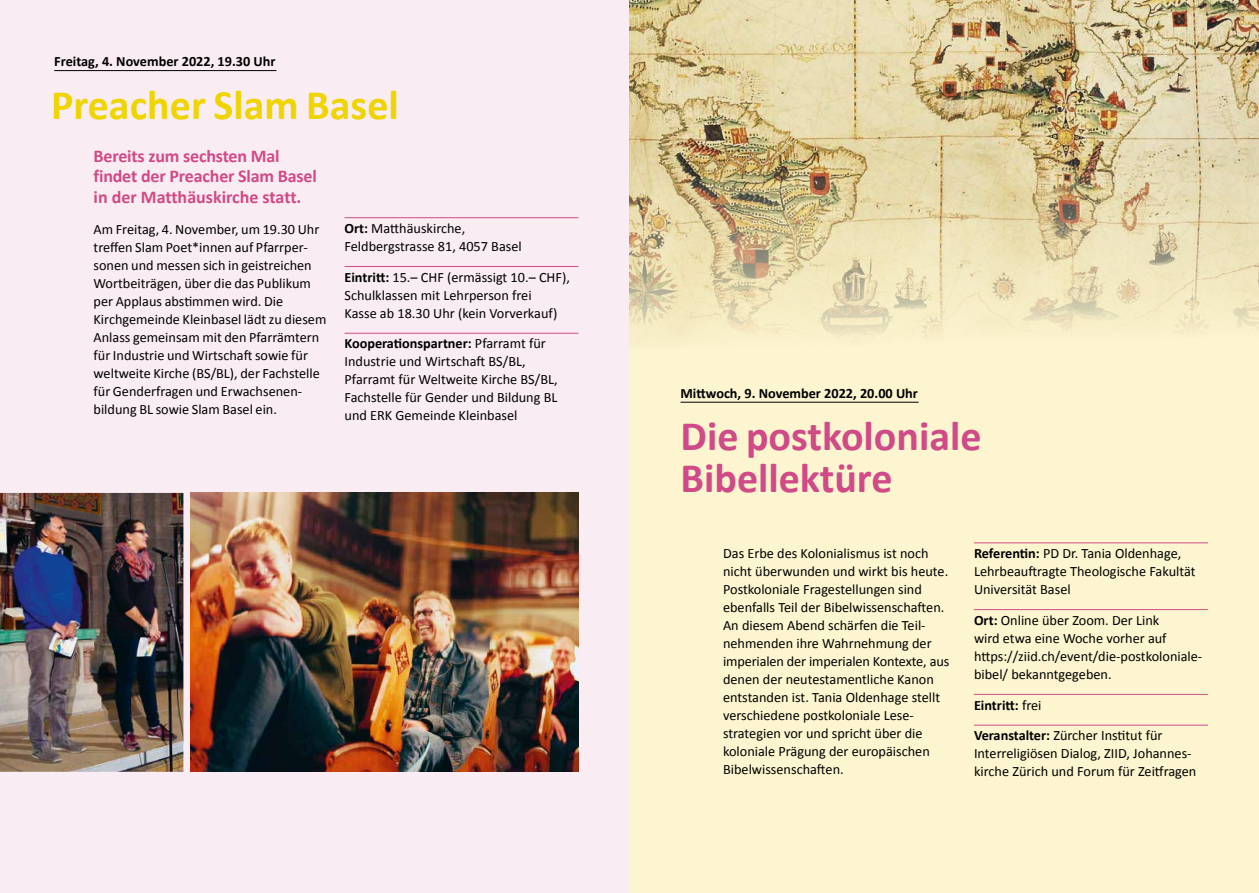
<style>
.page{position:relative;width:1259px;height:893px;background:#fff}
.page>*{position:absolute;margin:0;border:0;box-sizing:border-box;transform-origin:0 0}
.t1{font:700 42px/42px "Calibri";color:#d04a87}
.t2{font:700 42px "Calibri";color:#efd500}
.t3{font:700 18px/20.2px "Calibri";letter-spacing:-.01em;color:#d04a87}
.t4{font:14.25px/18px "Calibri";color:#000}
.t5{font:700 14.25px/30.8px "Calibri";color:#000}
.s1{font-weight:700}
.s2{font-weight:400}
</style>
<div class="page">
<div style="left:0;top:0;width:629px;height:893px;background:#faecf3"></div>
<div style="left:629px;top:0;width:630px;height:893px;background:#fcf5d0"></div>
<img style="left:629px;top:0;width:630px;height:156px">
<svg style="left:629px;top:156px;width:630px;height:184px"></svg>
<hr style="left:54px;top:70px;width:222px;height:1px;background:#000">
<hr style="left:344px;top:217px;width:234px;height:1px;background:#d04a87">
<hr style="left:344px;top:266px;width:234px;height:1px;background:#d04a87">
<hr style="left:344px;top:333px;width:234px;height:1px;background:#d04a87">
<img style="left:0;top:493px;width:183px;height:279px">
<img style="left:191px;top:493px;width:387px;height:279px">
<hr style="left:680px;top:402px;width:238px;height:1px;background:#000">
<hr style="left:974px;top:542px;width:234px;height:1px;background:#d04a87">
<hr style="left:974px;top:609px;width:234px;height:1px;background:#d04a87">
<hr style="left:974px;top:694px;width:234px;height:1px;background:#d04a87">
<hr style="left:974px;top:725px;width:234px;height:1px;background:#d04a87">
<p class="t5" style="left:54px;top:45px;width:223px">Freitag, 4. November 2022, 19.30 Uhr</p>
<h1 class="t2" style="left:51px;top:75px;width:349px">Preacher Slam Basel</h1>
<p class="t3" style="left:94px;top:145px;width:225px">Bereits zum sechsten Mal findet der Preacher Slam Basel in der Matthäuskirche statt.</p>
<p class="t4" style="left:94px;top:220px;width:234px">Am Freitag, 4. November, um 19.30 Uhr treffen Slam Poet*innen auf Pfarrper&shy;sonen und messen sich in geistreichen Wortbeiträgen, über die das Publikum per Applaus abstimmen wird. Die Kirchgemeinde Kleinbasel lädt zu diesem Anlass gemeinsam mit den Pfarrämtern für Industrie und Wirtschaft sowie für weltweite Kirche (BS/BL), der Fachstelle für Genderfragen und Erwachsenen&shy;bildung BL sowie Slam Basel ein.</p>
<p class="t4" style="left:344px;top:219px;width:179px"><span class="s1">Ort:</span> Matthäuskirche,<br>Feldbergstrasse 81, 4057 Basel</p>
<p class="t4" style="left:344px;top:268px;width:227px"><span class="s1">Eintritt:</span> 15.– CHF (ermässigt 10.– CHF),<br>Schulklassen mit Lehrperson frei<br>Kasse ab 18.30 Uhr (kein Vorverkauf)</p>
<p class="t4" style="left:344px;top:334px;width:215px"><span class="s1">Kooperationspartner:</span> Pfarramt für Industrie und Wirtschaft BS/BL, Pfarramt für Weltweite Kirche BS/BL, Fachstelle für Gender und Bildung BL und ERK Gemeinde Kleinbasel</p>
<p class="t5" style="left:680px;top:377px;width:239px">Mittwoch, 9. November 2022, 20.00 Uhr</p>
<h1 class="t1" style="left:680px;top:414px;width:303px">Die postkoloniale<br>Bibellektüre</h1>
<p class="t4" style="left:723px;top:544px;width:228px">Das Erbe des Kolonialismus ist noch nicht überwunden und wirkt bis heute.<br>Postkoloniale Fragestellungen sind ebenfalls Teil der Bibelwissenschaften.<br>An diesem Abend schärfen die Teil&shy;nehmenden ihre Wahrnehmung der imperialen der imperialen Kontexte, aus denen der neutestamentliche Kanon entstanden ist. Tania Oldenhage stellt verschiedene postkoloniale Lese&shy;strategien vor und spricht über die koloniale Prägung der europäischen Bibelwissenschaften.</p>
<p class="t4" style="left:974px;top:544px;width:223px"><span class="s1">Referentin:</span> PD Dr. Tania Oldenhage,<br>Lehrbeauftragte Theologische Fakultät<br>Universität Basel</p>
<p class="t4" style="left:974px;top:611px;width:230px"><span class="s1">Ort:</span> Online über Zoom. Der Link<br>wird etwa eine Woche vorher auf https://ziid.ch/event/die-postkoloniale&shy;bibel/ bekanntgegeben.</p>
<p class="t5" style="left:974px;top:689px;width:190px">Eintritt: <span class="s2">frei<br></span>Veranstalter: <span class="s2">Zürcher Institut für</span></p>
<p class="t4" style="left:974px;top:744px;width:224px">Interreligiösen Dialog, ZIID, Johannes&shy;kirche Zürich und Forum für Zeitfragen</p>
</div>
